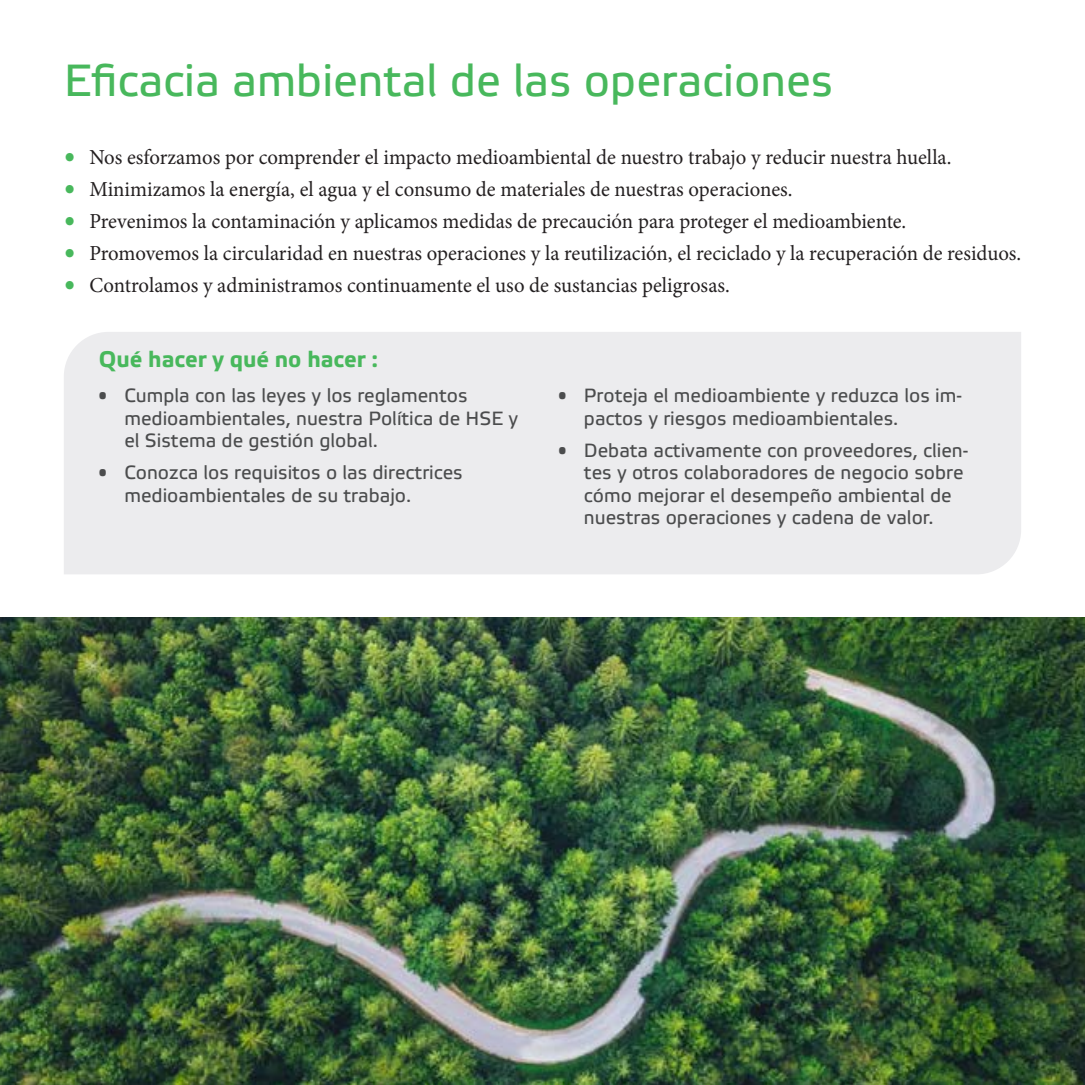
<style>
.page{position:relative;width:1085px;height:1085px;background:#fff}
.page>*{position:absolute;margin:0;border:0;box-sizing:border-box;transform-origin:0 0}
.t1{font:45px "Etelka Text";color:#48b85c}
.t2{font:700 22.5px "Etelka Text";color:#48b85c}
.t3{font:21.38px "Minion Pro";color:#231f20}
.t4{font:19.12px/22.5px "Etelka Text";color:#4b4c4d}
.s1{font-size:31.5px;color:#48b85c}
.s2{font-size:13.5px}
</style>
<div class="page">
<img style="left:0;top:617px;width:1084px;height:467px">
<div style="left:64px;top:332px;width:956px;height:242px;background:#ececee"></div>
<h1 class="t1" style="left:64px;top:53px;width:770px">Eficacia ambiental de las operaciones</h1>
<p class="t3" style="left:64px;top:142px;width:889px"><span class="s1">•</span> Nos esforzamos por comprender el impacto medioambiental de nuestro trabajo y reducir nuestra huella.</p>
<p class="t3" style="left:64px;top:174px;width:730px"><span class="s1">•</span> Minimizamos la energía, el agua y el consumo de materiales de nuestras operaciones.</p>
<p class="t3" style="left:64px;top:206px;width:843px"><span class="s1">•</span> Prevenimos la contaminación y aplicamos medidas de precaución para proteger el medioambiente.</p>
<p class="t3" style="left:64px;top:238px;width:958px"><span class="s1">•</span> Promovemos la circularidad en nuestras operaciones y la reutilización, el reciclado y la recuperación de residuos.</p>
<p class="t3" style="left:64px;top:271px;width:667px"><span class="s1">•</span> Controlamos y administramos continuamente el uso de sustancias peligrosas.</p>
<p class="t2" style="left:99px;top:345px;width:281px">Qué hacer y qué no hacer :</p>
<p class="t4" style="left:124px;top:384px;width:395px;text-indent:-26px"><span class="s2">•</span> Cumpla con las leyes y los reglamentos medioambientales, nuestra Política de HSE y el Sistema de gestión global.</p>
<p class="t4" style="left:124px;top:462px;width:340px;text-indent:-26px"><span class="s2">•</span> Conozca los requisitos o las directrices medioambientales de su trabajo.</p>
<p class="t4" style="left:584px;top:384px;width:379px;text-indent:-26px"><span class="s2">•</span> Proteja el medioambiente y reduzca los im&shy;pactos y riesgos medioambientales.</p>
<p class="t4" style="left:584px;top:439px;width:386px;text-indent:-26px"><span class="s2">•</span> Debata activamente con proveedores, clien&shy;tes y otros colaboradores de negocio sobre cómo mejorar el desempeño ambiental de nuestras operaciones y cadena de valor.</p>
</div>
